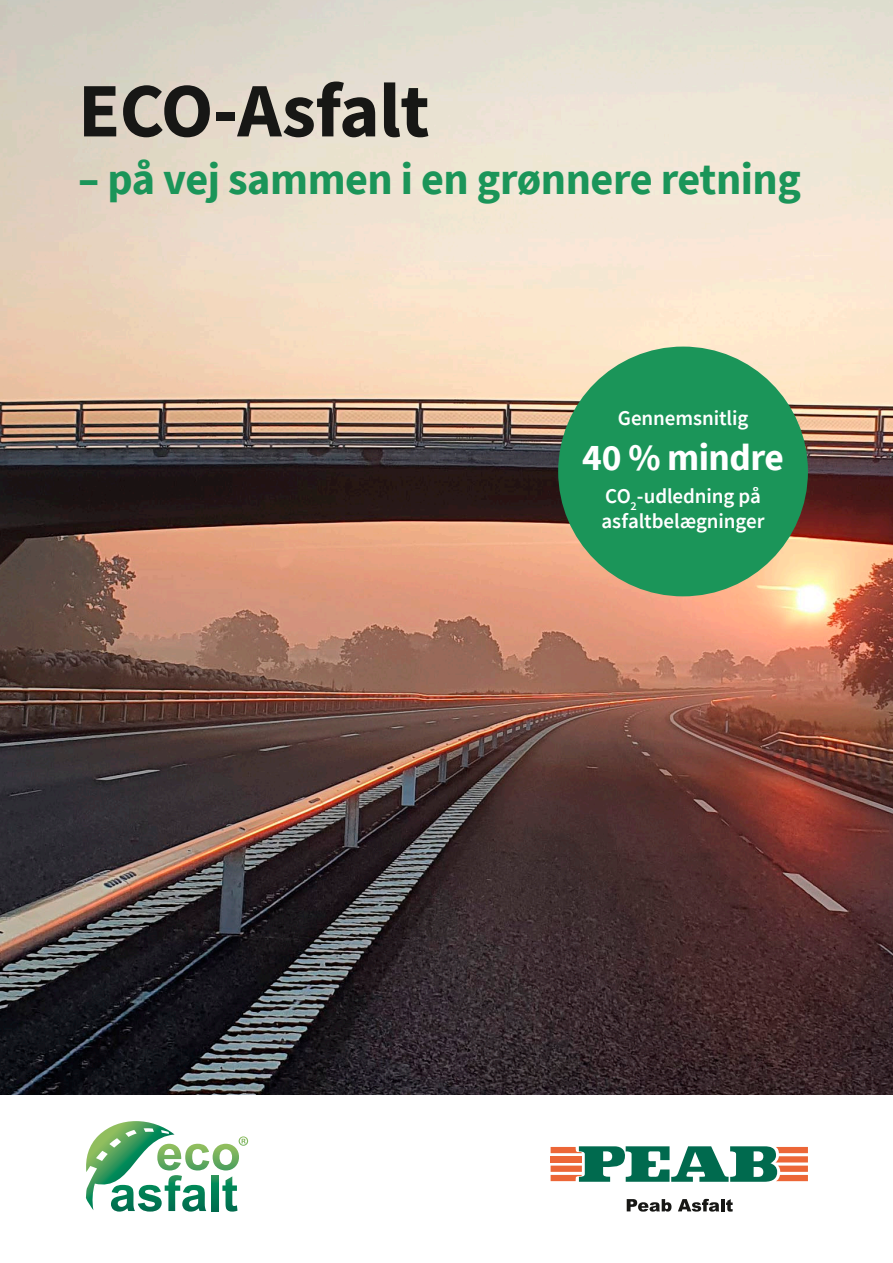
<style>
.page{position:relative;width:893px;height:1263px;background:#fff}
.page>*{position:absolute;margin:0;border:0;box-sizing:border-box;transform-origin:0 0}
.t1{font:700 76.95px "Source Sans Pro";letter-spacing:-.01em;color:#171715}
.t2{font:700 44.25px "Source Sans Pro";letter-spacing:-.01em;color:#1b9559}
.t3{font:700 37.5px "Source Sans Pro";letter-spacing:-.015em;color:#fff}
.t4{font:600 21px/25.2px "Source Sans Pro";letter-spacing:-.005em;color:#fff}
</style>
<div class="page">
<img style="left:0;top:0;width:893px;height:1095px">
<svg style="left:551px;top:1146px;width:257px;height:36px"></svg>
<svg style="left:627px;top:1199px;width:44px;height:12px"></svg>
<svg style="left:678px;top:1199px;width:55px;height:12px"></svg>
<svg style="left:85px;top:1121px;width:163px;height:90px"></svg>
<div style="left:558px;top:347px;width:250px;height:249px;background:#1b9559;border-radius:50%"></div>
<h1 class="t1" style="left:78px;top:59px;width:353px">ECO-Asfalt</h1>
<h2 class="t2" style="left:78px;top:150px;width:724px">– på vej sammen i en grønnere retning</h2>
<p class="t4" style="left:618px;top:405px;width:132px">Gennemsnitlig</p>
<h3 class="t3" style="left:582px;top:432px;width:204px">40 % mindre</h3>
<p class="t4" style="left:601px;top:483px;width:165px">CO<sub>2</sub>-udledning på asfaltbelægninger</p>
</div>
